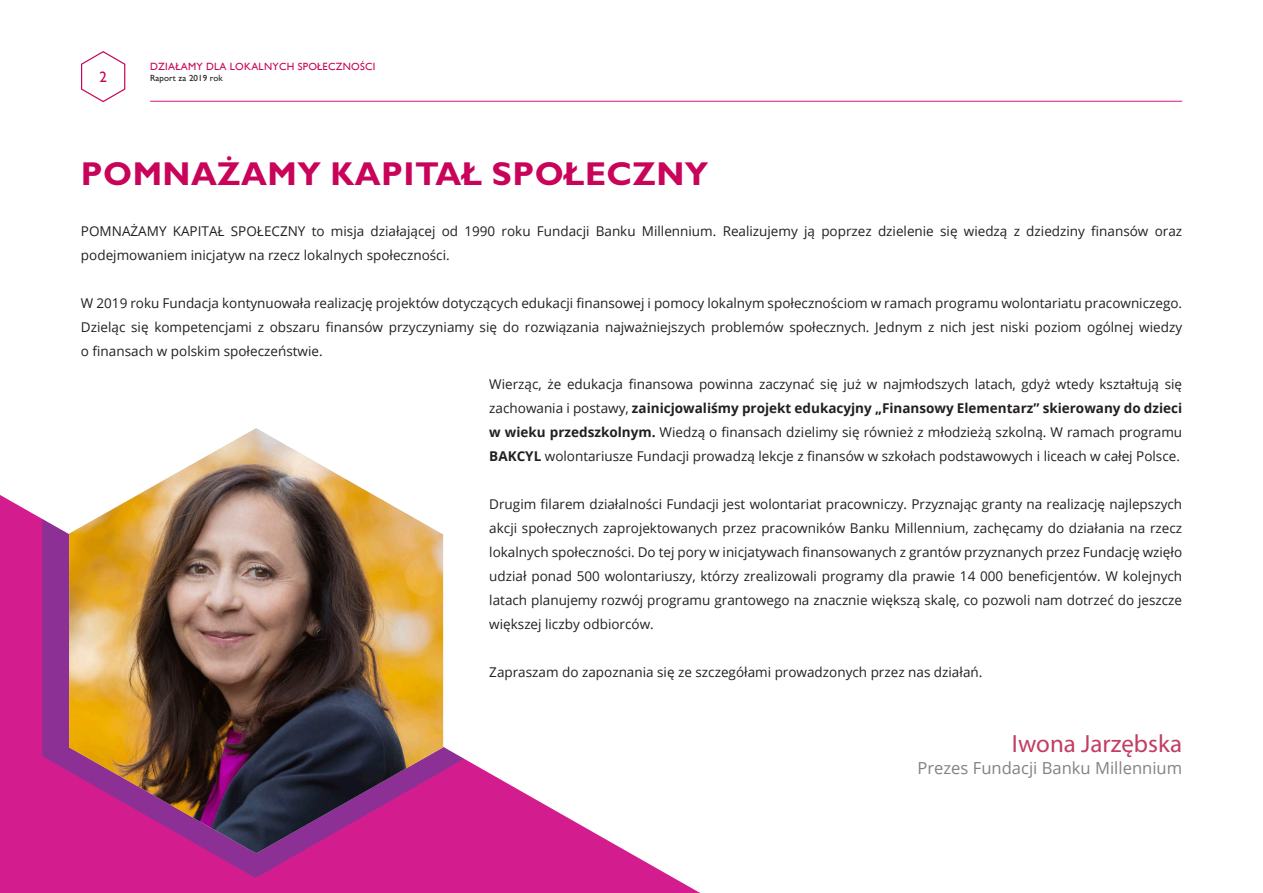
<style>
.page{position:relative;width:1263px;height:893px;background:#fff}
.page>*{position:absolute;margin:0;border:0;box-sizing:border-box;transform-origin:0 0}
.t1{font:700 33.15px "Gill Sans";letter-spacing:.015em;color:#c80359}
.t2{font:24.9px "Myriad Pro";color:#c23e62}
.t3{font:16.65px "Open Sans";color:#818285}
.t4{font:15px "Gill Sans";color:#c80359}
.t5{font:13.5px/24px "Open Sans";color:#231f20;text-align:justify}
.t6{font:10.5px "Gill Sans";letter-spacing:.025em;color:#c80359}
.t7{font:9px "Gill Sans";letter-spacing:.01em;color:#231f20}
.s1{font-weight:700}
</style>
<div class="page">
<svg style="left:0;top:495px;width:700px;height:398px"></svg>
<svg style="left:42px;top:495px;width:427px;height:383px"></svg>
<img style="left:69px;top:428px;width:374px;height:425px">
<svg style="left:81px;top:51px;width:45px;height:52px"></svg>
<hr style="left:150px;top:101px;width:1032px;height:1px;background:#d81684">
<p class="t4" style="left:99px;top:69px;width:9px">2</p>
<p class="t6" style="left:150px;top:61px;width:227px">DZIAŁAMY DLA LOKALNYCH SPOŁECZNOŚCI</p>
<p class="t7" style="left:150px;top:73px;width:74px">Raport za 2019 rok</p>
<p class="t1" style="left:81px;top:154px;width:629px">POMNAŻAMY KAPITAŁ SPOŁECZNY</p>
<p class="t5" style="left:81px;top:219px;width:1103px">POMNAŻAMY KAPITAŁ SPOŁECZNY to misja działającej od 1990 roku Fundacji Banku Millennium. Realizujemy ją poprzez dzielenie się wiedzą z dziedziny finansów oraz podejmowaniem inicjatyw na rzecz lokalnych społeczności.</p>
<p class="t5" style="left:81px;top:291px;width:1103px">W 2019 roku Fundacja kontynuowała realizację projektów dotyczących edukacji finansowej i pomocy lokalnym społecznościom w ramach programu wolontariatu pracowniczego.<br>Dzieląc się kompetencjami z obszaru finansów przyczyniamy się do rozwiązania najważniejszych problemów społecznych. Jednym z nich jest niski poziom ogólnej wiedzy o finansach w polskim społeczeństwie.</p>
<p class="t5" style="left:489px;top:371px;width:694px">Wierząc, że edukacja finansowa powinna zaczynać się już w najmłodszych latach, gdyż wtedy kształtują się zachowania i postawy, <span class="s1">zainicjowaliśmy projekt edukacyjny „Finansowy Elementarz” skierowany do dzieci w wieku przedszkolnym.</span> Wiedzą o finansach dzielimy się również z młodzieżą szkolną. W ramach programu <span class="s1">BAKCYL</span> wolontariusze Fundacji prowadzą lekcje z finansów w szkołach podstawowych i liceach w całej Polsce.</p>
<p class="t5" style="left:489px;top:491px;width:694px">Drugim filarem działalności Fundacji jest wolontariat pracowniczy. Przyznając granty na realizację najlepszych akcji społecznych zaprojektowanych przez pracowników Banku Millennium, zachęcamy do działania na rzecz lokalnych społeczności. Do tej pory w inicjatywach finansowanych z grantów przyznanych przez Fundację wzięło udział ponad 500 wolontariuszy, którzy zrealizowali programy dla prawie 14 000 beneficjentów. W kolejnych latach planujemy rozwój programu grantowego na znacznie większą skalę, co pozwoli nam dotrzeć do jeszcze większej liczby odbiorców.</p>
<p class="t5" style="left:489px;top:659px;width:495px">Zapraszam do zapoznania się ze szczegółami prowadzonych przez nas działań.</p>
<p class="t2" style="left:1012px;top:728px;width:172px">Iwona Jarzębska</p>
<p class="t3" style="left:917px;top:756px;width:266px">Prezes Fundacji Banku Millennium</p>
</div>
